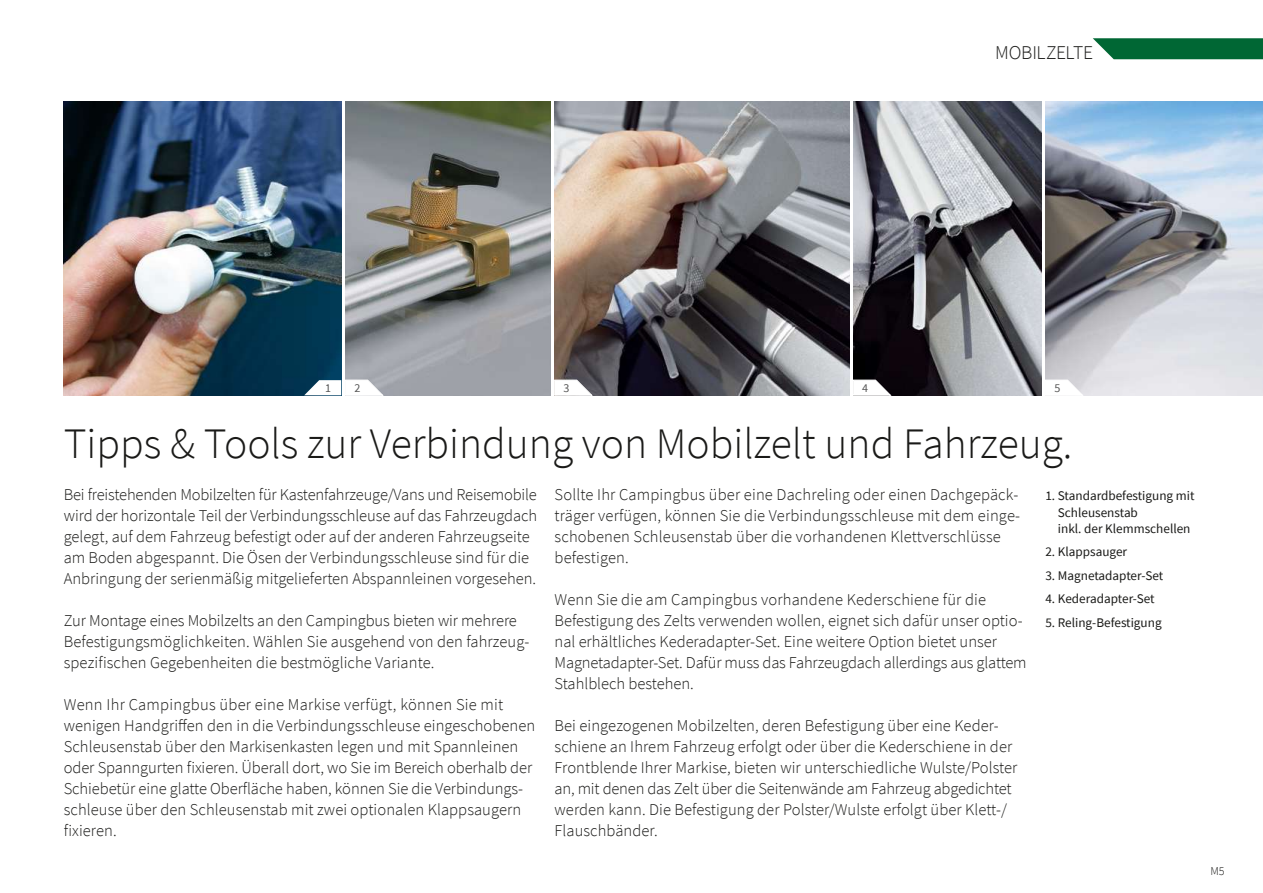
<style>
.page{position:relative;width:1263px;height:893px;background:#fff}
.page>*{position:absolute;margin:0;border:0;box-sizing:border-box;transform-origin:0 0}
.t1{font:300 43.5px "Source Sans Pro";color:#1a1a18}
.t2{font:300 19.5px "Source Sans Pro";letter-spacing:-.015em;color:#1a1a18}
.t3{font:300 16.5px/21px "Source Sans Pro";color:#1a1a18}
.t4{font:13.2px/16.5px "Source Sans Pro";color:#1a1a18}
.t5{font:12px "Source Sans Pro";color:#565656}
.t6{font:300 12px "Source Sans Pro";color:#1a1a18}
</style>
<div class="page">
<svg style="left:1093px;top:38px;width:170px;height:21px"></svg>
<img style="left:555px;top:101px;width:294px;height:294px">
<img style="left:853px;top:101px;width:188px;height:294px">
<img style="left:1045px;top:101px;width:218px;height:294px">
<img style="left:64px;top:101px;width:277px;height:294px">
<img style="left:345px;top:101px;width:205px;height:294px">
<svg style="left:1045px;top:380px;width:38px;height:15px"></svg>
<svg style="left:853px;top:380px;width:38px;height:15px"></svg>
<svg style="left:554px;top:380px;width:38px;height:15px"></svg>
<svg style="left:304px;top:380px;width:79px;height:15px"></svg>
<p class="t2" style="left:995px;top:41px;width:99px">MOBILZELTE</p>
<p class="t5" style="left:325px;top:381px;width:7px">1</p>
<p class="t5" style="left:354px;top:381px;width:7px">2</p>
<p class="t5" style="left:564px;top:381px;width:7px">3</p>
<p class="t5" style="left:862px;top:381px;width:7px">4</p>
<p class="t5" style="left:1054px;top:381px;width:7px">5</p>
<h1 class="t1" style="left:64px;top:417px;width:1010px">Tipps &amp; Tools zur Verbindung von Mobilzelt und Fahrzeug.</h1>
<p class="t3" style="left:555px;top:484px;width:467px">Sollte Ihr Campingbus über eine Dachreling oder einen Dachgepäck&shy;träger verfügen, können Sie die Verbindungsschleuse mit dem einge&shy;schobenen Schleusenstab über die vorhandenen Klettverschlüsse befestigen.</p>
<p class="t3" style="left:555px;top:589px;width:474px">Wenn Sie die am Campingbus vorhandene Kederschiene für die Befestigung des Zelts verwenden wollen, eignet sich dafür unser optio&shy;nal erhältliches Kederadapter-Set. Eine weitere Option bietet unser Magnetadapter-Set. Dafür muss das Fahrzeugdach allerdings aus glattem Stahlblech bestehen.</p>
<p class="t3" style="left:555px;top:715px;width:464px">Bei eingezogenen Mobilzelten, deren Befestigung über eine Keder&shy;schiene an Ihrem Fahrzeug erfolgt oder über die Kederschiene in der Frontblende Ihrer Markise, bieten wir unterschiedliche Wulste/Polster an, mit denen das Zelt über die Seitenwände am Fahrzeug abgedichtet werden kann. Die Befestigung der Polster/Wulste erfolgt über Klett-/ Flauschbänder.</p>
<p class="t3" style="left:64px;top:484px;width:475px">Bei freistehenden Mobilzelten für Kastenfahrzeuge/Vans und Reisemobile wird der horizontale Teil der Verbindungsschleuse auf das Fahrzeugdach gelegt, auf dem Fahrzeug befestigt oder auf der anderen Fahrzeugseite am Boden abgespannt. Die Ösen der Verbindungsschleuse sind für die Anbringung der serienmäßig mitgelieferten Abspannleinen vorgesehen.</p>
<p class="t3" style="left:64px;top:610px;width:466px">Zur Montage eines Mobilzelts an den Campingbus bieten wir mehrere<br>Befestigungsmöglichkeiten. Wählen Sie ausgehend von den fahrzeug&shy;spezifischen Gegebenheiten die bestmögliche Variante.</p>
<p class="t3" style="left:64px;top:694px;width:473px">Wenn Ihr Campingbus über eine Markise verfügt, können Sie mit wenigen Handgriffen den in die Verbindungsschleuse eingeschobenen Schleusenstab über den Markisenkasten legen und mit Spannleinen oder Spanngurten fixieren. Überall dort, wo Sie im Bereich oberhalb der Schiebetür eine glatte Oberfläche haben, können Sie die Verbindungs&shy;schleuse über den Schleusenstab mit zwei optionalen Klappsaugern fixieren.</p>
<p class="t4" style="left:1058px;top:487px;width:138px;text-indent:-12px">1. Standardbefestigung mit<br>Schleusenstab<br>inkl. der Klemmschellen</p>
<p class="t4" style="left:1045px;top:544px;width:83px">2. Klappsauger</p>
<p class="t4" style="left:1045px;top:567px;width:119px">3. Magnetadapter-Set</p>
<p class="t4" style="left:1045px;top:591px;width:111px">4. Kederadapter-Set</p>
<p class="t4" style="left:1045px;top:614px;width:118px">5. Reling-Befestigung</p>
<p class="t6" style="left:1210px;top:863px;width:16px">M5</p>
</div>
